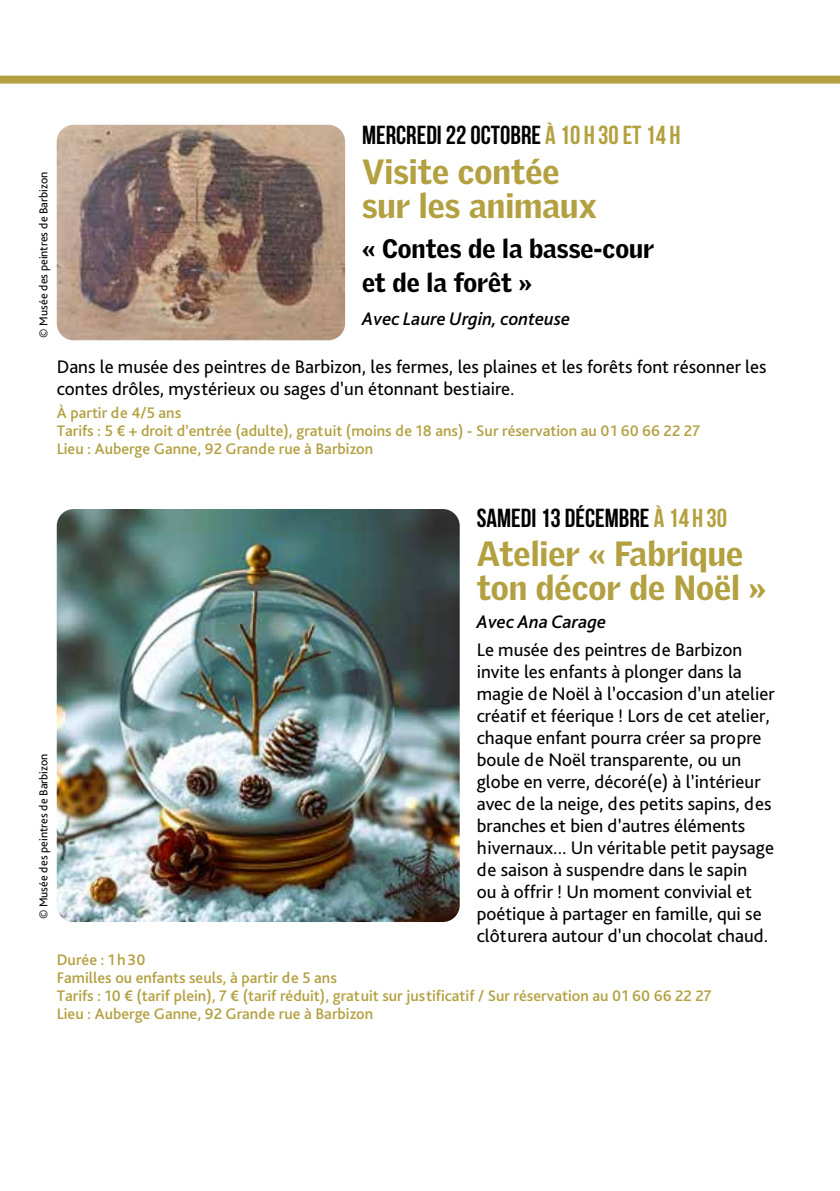
<style>
.page{position:relative;width:840px;height:1191px;background:#fff}
.page>*{position:absolute;margin:0;border:0;box-sizing:border-box;transform-origin:0 0}
.t1{font:900 34px/34px "Griffith Gothic";color:#b3a041}
.t2{font:700 26px "Bebas Neue";color:#000}
.t3{font:900 26px/34px "Griffith Gothic";color:#000}
.t4{font:19px/22px "Bliss Pro";color:#000}
.t5{font:italic 500 19px "Bliss Pro";color:#000}
.t6{font:500 16px/18px "Bliss Pro";color:#b3a041}
.t7{font:12px "Bliss Pro";color:#000}
.s1{color:#b3a041}
</style>
<div class="page">
<img style="left:57px;top:509px;width:402px;height:413px">
<img style="left:57px;top:125px;width:288px;height:215px">
<div style="left:0;top:76px;width:839px;height:8px;background:#b3a041"></div>
<h2 class="t2" style="left:362px;top:121px;width:320px">MERCREDI 22 OCTOBRE <span class="s1">À 10 H 30 ET 14 H</span></h2>
<h1 class="t1" style="left:362px;top:155px;width:236px">Visite contée sur les animaux</h1>
<h2 class="t3" style="left:362px;top:231px;width:293px">« Contes de la basse-cour et de la forêt »</h2>
<p class="t5" style="left:362px;top:307px;width:209px">Avec Laure Urgin, conteuse</p>
<p class="t4" style="left:57px;top:355px;width:711px">Dans le musée des peintres de Barbizon, les fermes, les plaines et les forêts font résonner les contes drôles, mystérieux ou sages d’un étonnant bestiaire.</p>
<p class="t6" style="left:57px;top:403px;width:644px">À partir de 4/5 ans<br>Tarifs : 5 € + droit d’entrée (adulte), gratuit (moins de 18 ans) - Sur réservation au 01 60 66 22 27<br>Lieu : Auberge Ganne, 92 Grande rue à Barbizon</p>
<p class="t7" style="left:36px;top:337px;width:167px;rotate:-90deg">© Musée des peintres de Barbizon</p>
<h2 class="t2" style="left:476px;top:503px;width:252px">SAMEDI 13 DÉCEMBRE <span class="s1">À 14 H 30</span></h2>
<h1 class="t1" style="left:476px;top:537px;width:291px">Atelier « Fabrique ton décor de Noël »</h1>
<p class="t5" style="left:476px;top:610px;width:131px">Avec Ana Carage</p>
<p class="t4" style="left:476px;top:638px;width:299px">Le musée des peintres de Barbizon invite les enfants à plonger dans la magie de Noël à l’occasion d’un atelier créatif et féerique ! Lors de cet atelier, chaque enfant pourra créer sa propre boule de Noël transparente, ou un globe en verre, décoré(e) à l’intérieur avec de la neige, des petits sapins, des branches et bien d’autres éléments hivernaux... Un véritable petit paysage de saison à suspendre dans le sapin<br>ou à offrir ! Un moment convivial et poétique à partager en famille, qui se clôturera autour d’un chocolat chaud.</p>
<p class="t6" style="left:57px;top:950px;width:656px">Durée : 1h30<br>Familles ou enfants seuls, à partir de 5 ans<br>Tarifs : 10 € (tarif plein), 7 € (tarif réduit), gratuit sur justificatif / Sur réservation au 01 60 66 22 27<br>Lieu : Auberge Ganne, 92 Grande rue à Barbizon</p>
<p class="t7" style="left:36px;top:919px;width:167px;rotate:-90deg">© Musée des peintres de Barbizon</p>
</div>
